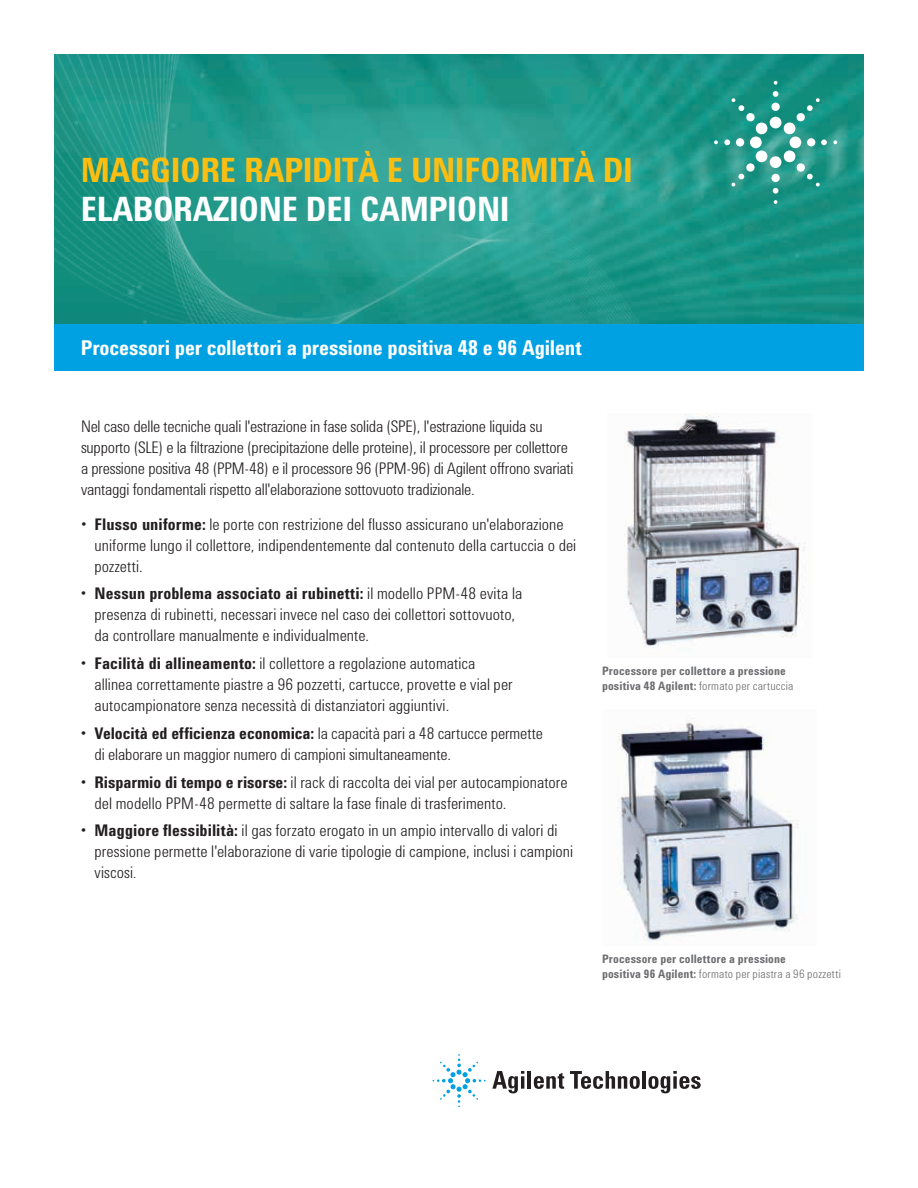
<style>
.page{position:relative;width:918px;height:1188px;background:#fff}
.page>*{position:absolute;margin:0;border:0;box-sizing:border-box;transform-origin:0 0}
.t1{font:700 34.5px "Agilent Condensed CFF";letter-spacing:-.01em;color:#fdbe12}
.t2{font:700 34.5px "Agilent Condensed CFF";letter-spacing:-.01em;color:#fff}
.t3{font:700 21px "Agilent Condensed CFF";letter-spacing:-.01em;color:#fff}
.t4{font:300 16.5px/21px "Agilent Condensed CFF";letter-spacing:.005em;color:#231f20}
.t5{font:700 12px/15px "Agilent Condensed CFF";letter-spacing:.01em;color:#6c6d70}
.s1{font-weight:700}
.s2{font-size:15px}
.s3{font-weight:300}
</style>
<div class="page">
<img style="left:54px;top:54px;width:217px;height:270px">
<img style="left:271px;top:54px;width:593px;height:270px">
<div style="left:54px;top:324px;width:810px;height:47px;background:#00a1e3"></div>
<img style="left:624px;top:414px;width:181px;height:233px">
<img style="left:617px;top:718px;width:182px;height:225px">
<svg style="left:492px;top:1071px;width:32px;height:22px"></svg>
<hr style="left:528px;top:1071px;width:3px;height:18px;background:#231f20">
<svg style="left:534px;top:1073px;width:30px;height:16px"></svg>
<svg style="left:570px;top:1071px;width:70px;height:18px"></svg>
<hr style="left:642px;top:1071px;width:4px;height:18px;background:#231f20">
<svg style="left:648px;top:1071px;width:53px;height:22px"></svg>
<svg style="left:433px;top:1054px;width:53px;height:53px"></svg>
<svg style="left:774px;top:81px;width:4px;height:4px"></svg>
<svg style="left:833px;top:140px;width:4px;height:4px"></svg>
<svg style="left:774px;top:200px;width:4px;height:4px"></svg>
<svg style="left:714px;top:140px;width:4px;height:4px"></svg>
<svg style="left:724px;top:91px;width:103px;height:103px;background:#3fa598"></svg>
<h1 class="t1" style="left:81px;top:144px;width:554px">MAGGIORE RAPIDITÀ E UNIFORMITÀ DI</h1>
<h1 class="t2" style="left:81px;top:183px;width:430px">ELABORAZIONE DEI CAMPIONI</h1>
<p class="t3" style="left:81px;top:332px;width:502px">Processori per collettori a pressione positiva 48 e 96 Agilent</p>
<p class="t4" style="left:81px;top:415px;width:494px">Nel caso delle tecniche quali l'estrazione in fase solida (SPE), l'estrazione liquida su supporto (SLE) e la filtrazione (precipitazione delle proteine), il processore per collettore a pressione positiva 48 (PPM-48) e il processore 96 (PPM-96) di Agilent offrono svariati vantaggi fondamentali rispetto all'elaborazione sottovuoto tradizionale.</p>
<p class="t4" style="left:94px;top:512px;width:483px;text-indent:-13px"><span class="s1">• Flusso uniforme:</span> le porte con restrizione del flusso assicurano un'elaborazione uniforme lungo il collettore, indipendentemente dal contenuto della cartuccia o dei pozzetti.</p>
<p class="t4" style="left:94px;top:582px;width:429px;text-indent:-13px"><span class="s1">• Nessun problema associato ai rubinetti:</span> il modello PPM-48 evita la presenza di rubinetti, necessari invece nel caso dei collettori sottovuoto, da controllare manualmente e individualmente.</p>
<p class="t4" style="left:94px;top:652px;width:420px;text-indent:-13px"><span class="s1">• Facilità di allineamento:</span> il collettore a regolazione automatica allinea correttamente piastre a 96 pozzetti, cartucce, provette e vial per autocampionatore senza necessità di distanziatori aggiuntivi.</p>
<p class="t4" style="left:94px;top:721px;width:450px;text-indent:-13px"><span class="s1">• Velocità ed efficienza economica:</span> la capacità pari a 48 cartucce permette di elaborare un maggior numero di campioni simultaneamente.</p>
<p class="t4" style="left:94px;top:770px;width:475px;text-indent:-13px"><span class="s1">• Risparmio di tempo e risorse:</span> il rack di raccolta dei vial per autocampionatore del modello PPM-48 permette di saltare la fase finale di trasferimento.</p>
<p class="t4" style="left:94px;top:819px;width:480px;text-indent:-13px"><span class="s1">• Maggiore flessibilità:</span> il gas forzato erogato in un ampio intervallo di valori di pressione permette l'elaborazione di varie tipologie di campione, inclusi i campioni viscosi<span class="s2">.</span></p>
<p class="t5" style="left:602px;top:662px;width:193px">Processore per collettore a pressione positiva 48 Agilent: <span class="s3">formato per cartuccia</span></p>
<p class="t5" style="left:602px;top:951px;width:240px">Processore per collettore a pressione<br>positiva 96 Agilent: <span class="s3">formato per piastra a 96 pozzetti</span></p>
</div>
